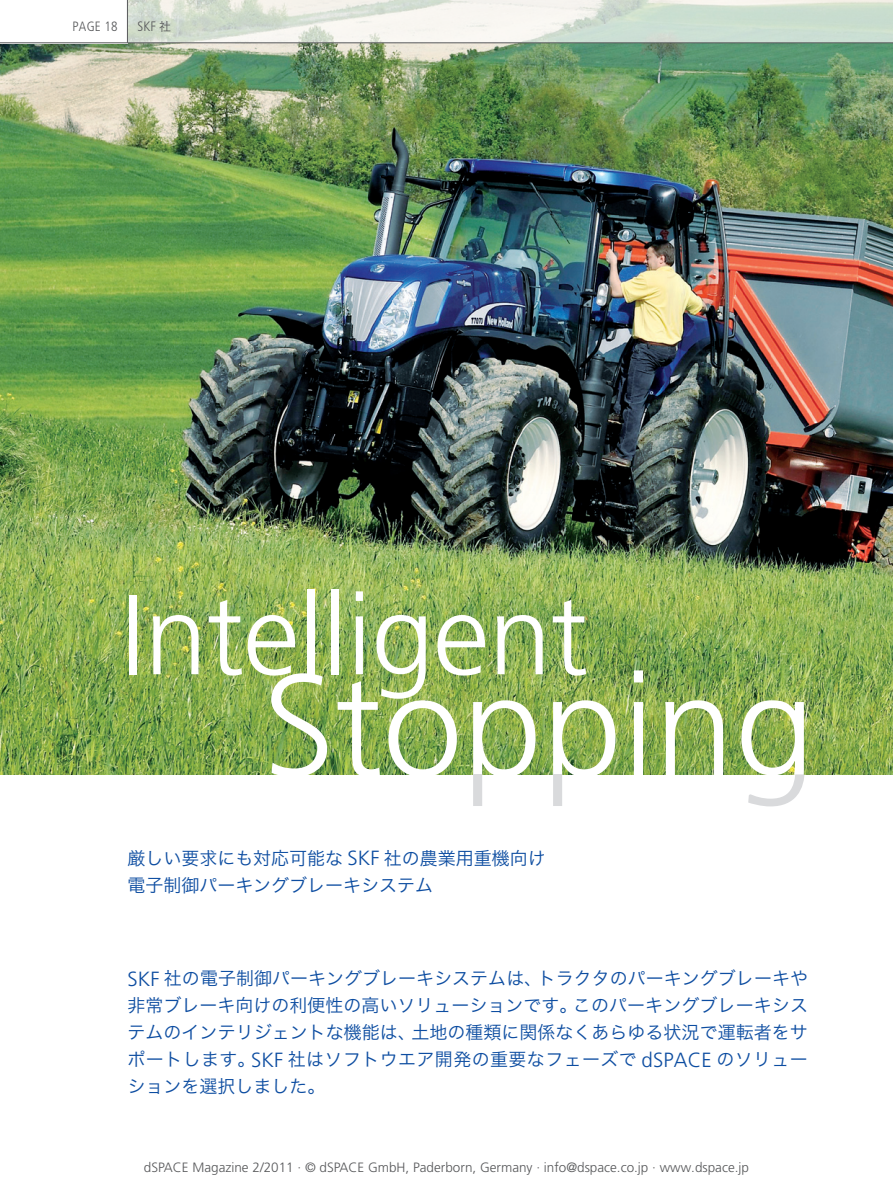
<style>
.page{position:relative;width:893px;height:1188px;background:#fff}
.page>*{position:absolute;margin:0;border:0;box-sizing:border-box;transform-origin:0 0}
.t1{font:300 143.85px "Frutiger LT Pro";color:#fff}
.t2{font:300 113.55px "Frutiger LT Pro";letter-spacing:-.01em;color:#fff}
.HL_14_18_light_c100m{font:18px/27px "Hira Kaku Pro W3";color:#0d4da1;text-align:justify}
.Rubrik_links_9_12_lg{font:300 condensed 15.45px "Frutiger LT Pro";letter-spacing:.015em;color:#57585a}
.J_Heder_Left{font:300 condensed 13.65px "Frutiger LT Pro";color:#57585a}
.t3{font:300 13.5px "Frutiger LT Pro";color:#57585a}
.t4{font:300 condensed 13.5px "Frutiger LT Pro";letter-spacing:.015em;color:#57585a}
.s1{font-family:"Hira Kaku Pro W3";font-weight:400;font-stretch:normal;font-size:12px}
.s2{font-family:"Frutiger LT Pro";font-weight:300;font-size:20.55px}
</style>
<div class="page">
<img style="left:0;top:44px;width:893px;height:731px">
<svg style="left:128px;top:0;width:765px;height:43px"></svg>
<hr style="left:0;top:43px;width:893px;height:1px;background:#57585a">
<hr style="left:127px;top:0;width:1px;height:43px;background:#57585a">
<svg style="left:473px;top:775px;width:9px;height:31px"></svg>
<svg style="left:553px;top:775px;width:9px;height:31px"></svg>
<svg style="left:731px;top:774px;width:74px;height:32px"></svg>
<p class="t4" style="left:74px;top:18px;width:12px">SEITE</p>
<p class="Rubrik_links_9_12_lg" style="left:137px;top:17px;width:66px">RUBRIK GB</p>
<p class="t4" style="left:73px;top:18px;width:47px">PAGE 18</p>
<p class="J_Heder_Left" style="left:137px;top:18px;width:35px">SKF <span class="s1">社</span></p>
<p class="t4" style="left:73px;top:18px;width:8px">PAGE</p>
<h2 class="t2" style="left:120px;top:569px;width:469px">Intelligent</h2>
<p class="t1" style="left:263px;top:642px;width:553px">Stopping</p>
<p class="HL_14_18_light_c100m" style="left:128px;top:844px;width:420px">厳しい要求にも対応可能な <span class="s2">SKF</span> 社の農業用重機向け電子制御パーキングブレーキシステム</p>
<p class="HL_14_18_light_c100m" style="left:128px;top:964px;width:682px"><span class="s2">SKF</span> 社の電子制御パーキングブレーキシステムは、トラクタのパーキングブレーキや非常ブレーキ向けの利便性の高いソリューションです。このパーキングブレーキシステムのインテリジェントな機能は、土地の種類に関係なくあらゆる状況で運転者をサポートします。<span class="s2">SKF</span> 社はソフトウエア開発の重要なフェーズで <span class="s2">dSPACE</span> のソリューションを選択しました。</p>
<p class="t3" style="left:144px;top:1159px;width:607px">dSPACE Magazine 2/2011 · © dSPACE GmbH, Paderborn, Germany · info@dspace.co.jp · www.dspace.jp</p>
</div>
